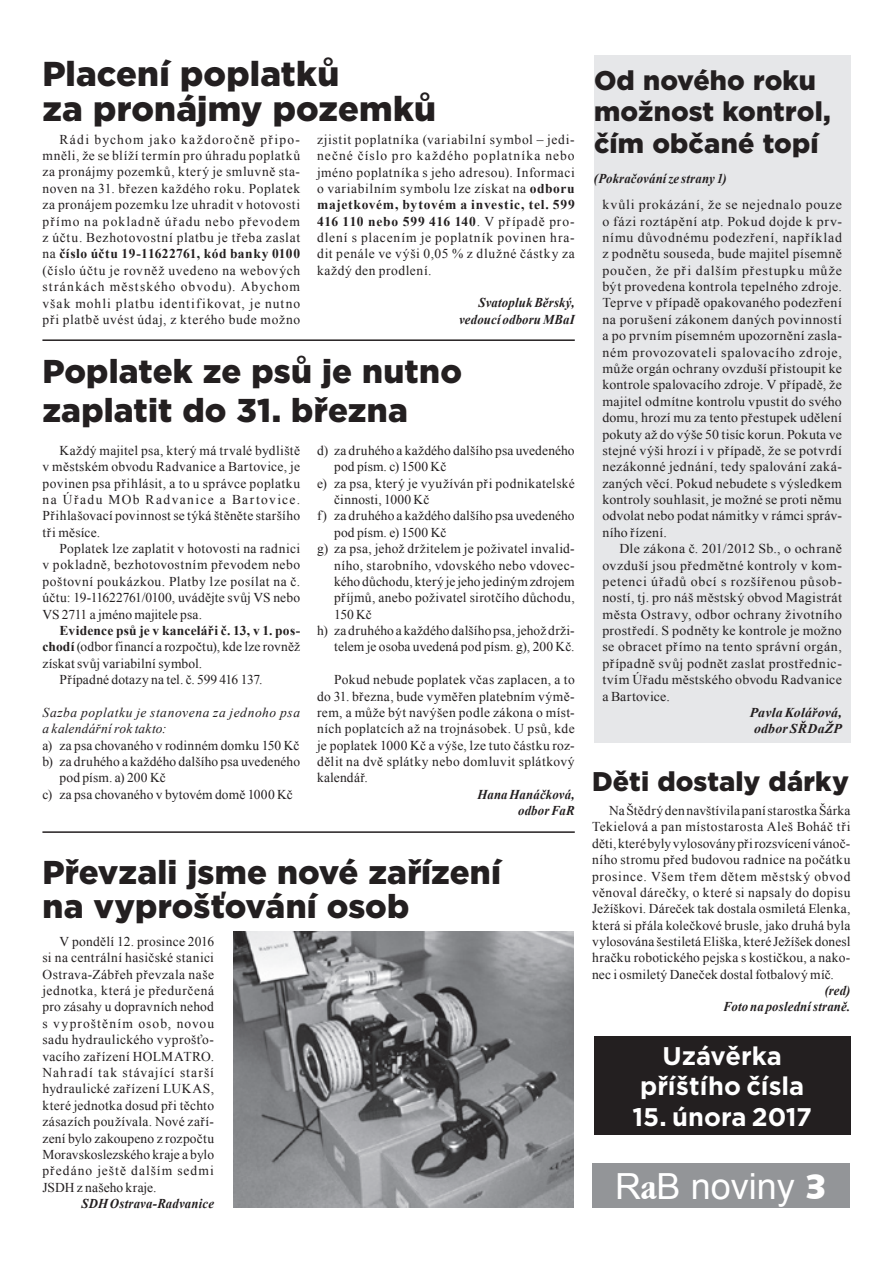
<style>
.page{position:relative;width:893px;height:1263px;background:#fff}
.page>*{position:absolute;margin:0;border:0;box-sizing:border-box;transform-origin:0 0}
.t1{font:36px "Arial";color:#fff}
.t2{font:900 34.5px/36px "Gotham";letter-spacing:.005em;color:#231f20}
.t3{font:900 33px/39px "Gotham";letter-spacing:.005em;color:#231f20}
.t4{font:900 27px/31.5px "Gotham";letter-spacing:.005em;color:#231f20}
.t5{font:700 25.5px/30.8px "Gotham";color:#fff;text-align:center}
.t6{font:13.5px/16.4px "Times New Roman";letter-spacing:.015em;color:#231f20;text-align:justify}
.t7{font:italic 700 13.5px/16.4px "Times New Roman";letter-spacing:.01em;color:#231f20;text-align:right;scale:.95 1}
.t8{font:italic 13.5px/16.4px "Times New Roman";letter-spacing:.04em;color:#231f20}
.t9{font:700 13.5px "Times New Roman";letter-spacing:.015em;color:#231f20}
.t10{font:italic 700 13.5px/16.4px "Times New Roman";letter-spacing:.01em;color:#231f20;text-align:center}
.s1{font-weight:700}
.s2{font-family:"Garmd ITC Bk Cn BTCE Bold Condensed"}
.s3{font-family:"Humanst 531 Blk BTCE Black"}
</style>
<div class="page">
<div style="left:592px;top:1163px;width:258px;height:45px;background:#939598"></div>
<div style="left:594px;top:55px;width:256px;height:687px;background:#e6e7e9"></div>
<img style="left:233px;top:932px;width:340px;height:276px">
<div style="left:594px;top:1036px;width:256px;height:98px;background:#231f20"></div>
<hr style="left:42px;top:339px;width:533px;height:2px;background:#231f20">
<hr style="left:42px;top:831px;width:533px;height:2px;background:#231f20">
<h2 class="t2" style="left:43px;top:55px;width:395px">Placení poplatků<br>za pronájmy pozemků</h2>
<p class="t6" style="left:43px;top:131px;width:259px;text-indent:17px">Rádi bychom jako každoročně připo&shy;mněli, že se blíží termín pro úhradu poplatků za pronájmy pozemků, který je smluvně sta&shy;noven na 31. březen každého roku. Poplatek za pronájem pozemku lze uhradit v hotovosti přímo na pokladně úřadu nebo převodem z účtu. Bezhotovostní platbu je třeba zaslat na <span class="s1">číslo účtu 19-11622761, kód banky 0100 </span>(číslo účtu je rovněž uvedeno na webových stránkách městského obvodu). Abychom však mohli platbu identifikovat, je nutno při platbě uvést údaj, z kterého bude možno</p>
<p class="t6" style="left:317px;top:131px;width:259px">zjistit poplatníka (variabilní symbol – jedi&shy;nečné číslo pro každého poplatníka nebo jméno poplatníka s jeho adresou). Informaci o variabilním symbolu lze získat na <span class="s1">odboru majetkovém, bytovém a investic, tel. 599<br>416 110 nebo 599 416 140</span>. V případě pro&shy;dlení s placením je poplatník povinen hra&shy;dit penále ve výši 0,05 % z dlužné částky za každý den prodlení.</p>
<p class="t7" style="left:459px;top:294px;width:123px">Svatopluk Běrský, vedoucí odboru MBaI</p>
<h3 class="t3" style="left:43px;top:351px;width:421px">Poplatek ze psů je nutno zaplatit do 31. března</h3>
<p class="t6" style="left:43px;top:442px;width:259px;text-indent:17px">Každý majitel psa, který má trvalé bydliště v městském obvodu Radvanice a Bartovice, je povinen psa přihlásit, a to u správce poplatku na Úřadu MOb Radvanice a Bartovice.<br>Přihlašovací povinnost se týká štěněte staršího tři měsíce.</p>
<p class="t6" style="left:43px;top:540px;width:259px;text-indent:17px">Poplatek lze zaplatit v hotovosti na radnici v pokladně, bezhotovostním převodem nebo poštovní poukázkou. Platby lze posílat na č. účtu: 19-11622761/0100, uvádějte svůj VS nebo VS 2711 a jméno majitele psa.</p>
<p class="t9" style="left:60px;top:621px;width:242px">Evidence psů je v kanceláři č. 13, v 1. pos-</p>
<p class="t6" style="left:43px;top:638px;width:259px"><span class="s1">chodí</span> (odbor financí a rozpočtu), kde lze rovněž</p>
<p class="t6" style="left:43px;top:655px;width:161px">získat svůj variabilní symbol.</p>
<p class="t6" style="left:60px;top:671px;width:205px">Případné dotazy na tel. č. 599 416 137.</p>
<p class="t8" style="left:43px;top:704px;width:259px">Sazba poplatku je stanovena za jednoho psa a kalendářní rok takto:</p>
<p class="t6" style="left:43px;top:737px;width:258px">a) za psa chovaného v rodinném domku 150 Kč</p>
<p class="t6" style="left:43px;top:753px;width:259px">b) za druhého a každého dalšího psa uvedeného</p>
<p class="t6" style="left:60px;top:769px;width:108px">pod písm. a) 200 Kč</p>
<p class="t6" style="left:43px;top:786px;width:252px">c) za psa chovaného v bytovém domě 1000 Kč</p>
<p class="t6" style="left:317px;top:442px;width:259px">d) za druhého a každého dalšího psa uvedeného</p>
<p class="t6" style="left:334px;top:458px;width:114px">pod písm. c) 1500 Kč</p>
<p class="t6" style="left:317px;top:475px;width:259px">e) za psa, který je využíván při podnikatelské</p>
<p class="t6" style="left:334px;top:491px;width:97px">činnosti, 1000 Kč</p>
<p class="t6" style="left:317px;top:507px;width:259px">f) za druhého a každého dalšího psa uvedeného</p>
<p class="t6" style="left:334px;top:524px;width:114px">pod písm. e) 1500 Kč</p>
<p class="t6" style="left:317px;top:540px;width:259px">g) za psa, jehož držitelem je poživatel invalid-</p>
<p class="t6" style="left:334px;top:557px;width:242px">ního, starobního, vdovského nebo vdovec-</p>
<p class="t6" style="left:334px;top:573px;width:242px">kého důchodu, který je jeho jediným zdrojem</p>
<p class="t6" style="left:334px;top:589px;width:242px">příjmů, anebo poživatel sirotčího důchodu,</p>
<p class="t6" style="left:334px;top:606px;width:39px">150 Kč</p>
<p class="t6" style="left:317px;top:622px;width:259px">h) za druhého a každého dalšího psa, jehož drži-</p>
<p class="t6" style="left:334px;top:638px;width:242px">telem je osoba uvedená pod písm. g), 200 Kč.</p>
<p class="t6" style="left:317px;top:671px;width:259px;text-indent:17px">Pokud nebude poplatek včas zaplacen, a to do 31. března, bude vyměřen platebním výmě&shy;rem, a může být navýšen podle zákona o míst&shy;ních poplatcích až na trojnásobek. U psů, kde je poplatek 1000 Kč a výše, lze tuto částku roz&shy;dělit na dvě splátky nebo domluvit splátkový kalendář.</p>
<p class="t7" style="left:478px;top:785px;width:104px">Hana Hanáčková, odbor FaR</p>
<h3 class="t3" style="left:43px;top:854px;width:460px;line-height:34.5px">Převzali jsme nové zařízení na vyprošťování osob</h3>
<p class="t6" style="left:43px;top:933px;width:173px;text-indent:17px">V pondělí 12. prosince 2016 si na centrální hasičské stanici Ostrava-‑Zábřeh převzala naše jednotka, která je předurčená pro zásahy u dopravních nehod s vyproštěním osob, novou sadu hydraulického vyprošťo&shy;vacího zařízení HOLMATRO.<br>Nahradí tak stávající starší hydraulické zařízení LUKAS, které jednotka dosud při těchto zásazích používala. Nové zaří&shy;zení bylo zakoupeno z rozpočtu Moravskoslezského kraje a bylo předáno ještě dalším sedmi JSDH z našeho kraje.</p>
<p class="t7" style="left:82px;top:1195px;width:141px">SDH Ostrava‑Radvanice</p>
<h3 class="t4" style="left:594px;top:64px;width:238px">Od nového roku možnost kontrol, čím občané topí</h3>
<p class="t7" style="left:594px;top:170px;width:142px">(Pokračování ze strany 1)</p>
<p class="t6" style="left:602px;top:196px;width:241px">kvůli prokázání, že se nejednalo pouze o fázi roztápění atp. Pokud dojde k prv&shy;nímu důvodnému podezření, například z podnětu souseda, bude majitel písemně poučen, že při dalším přestupku může být provedena kontrola tepelného zdroje.<br>Teprve v případě opakovaného podezření na porušení zákonem daných povinností a po prvním písemném upozornění zasla&shy;ném provozovateli spalovacího zdroje, může orgán ochrany ovzduší přistoupit ke kontrole spalovacího zdroje. V případě, že majitel odmítne kontrolu vpustit do svého domu, hrozí mu za tento přestupek udělení pokuty až do výše 50 tisíc korun. Pokuta ve stejné výši hrozí i v případě, že se potvrdí nezákonné jednání, tedy spalování zaká&shy;zaných věcí. Pokud nebudete s výsledkem kontroly souhlasit, je možné se proti němu odvolat nebo podat námitky v rámci správ&shy;ního řízení.</p>
<p class="t6" style="left:602px;top:540px;width:241px;text-indent:17px">Dle zákona č. 201/2012 Sb., o ochraně ovzduší jsou předmětné kontroly v kom&shy;petenci úřadů obcí s rozšířenou působ&shy;ností, tj. pro náš městský obvod Magistrát města Ostravy, odbor ochrany životního prostředí. S podněty ke kontrole je možno se obracet přímo na tento správní orgán, případně svůj podnět zaslat prostřednic&shy;tvím Úřadu městského obvodu Radvanice a Bartovice.</p>
<p class="t10" style="left:750px;top:704px;width:94px">Pavla Kolářová, odbor SŘDaŽP</p>
<h3 class="t4" style="left:592px;top:766px;width:258px">Děti dostaly dárky</h3>
<p class="t6" style="left:592px;top:802px;width:260px;text-indent:17px">Na Štědrý den navštívila paní starostka Šárka Tekielová a pan místostarosta Aleš Boháč tři děti, které byly vylosovány při rozsvícení vánoč&shy;ního stromu před budovou radnice na počátku prosince. Všem třem dětem městský obvod věnoval dárečky, o které si napsaly do dopisu Ježíškovi. Dáreček tak dostala osmiletá Elenka, která si přála kolečkové brusle, jako druhá byla vylosována šestiletá Eliška, které Ježíšek donesl hračku robotického pejska s kostičkou, a nako&shy;nec i osmiletý Daneček dostal fotbalový míč.</p>
<p class="t7" style="left:723px;top:982px;width:135px">(red)<br>Foto na poslední straně.</p>
<h3 class="t5" style="left:640px;top:1040px;width:166px">Uzávěrka příštího čísla</h3>
<h3 class="t5" style="left:632px;top:1101px;width:181px">15. února 2017</h3>
<h1 class="t1" style="left:615px;top:1163px;width:214px">R<span class="s2">a</span>B noviny <span class="s3">3</span></h1>
</div>
